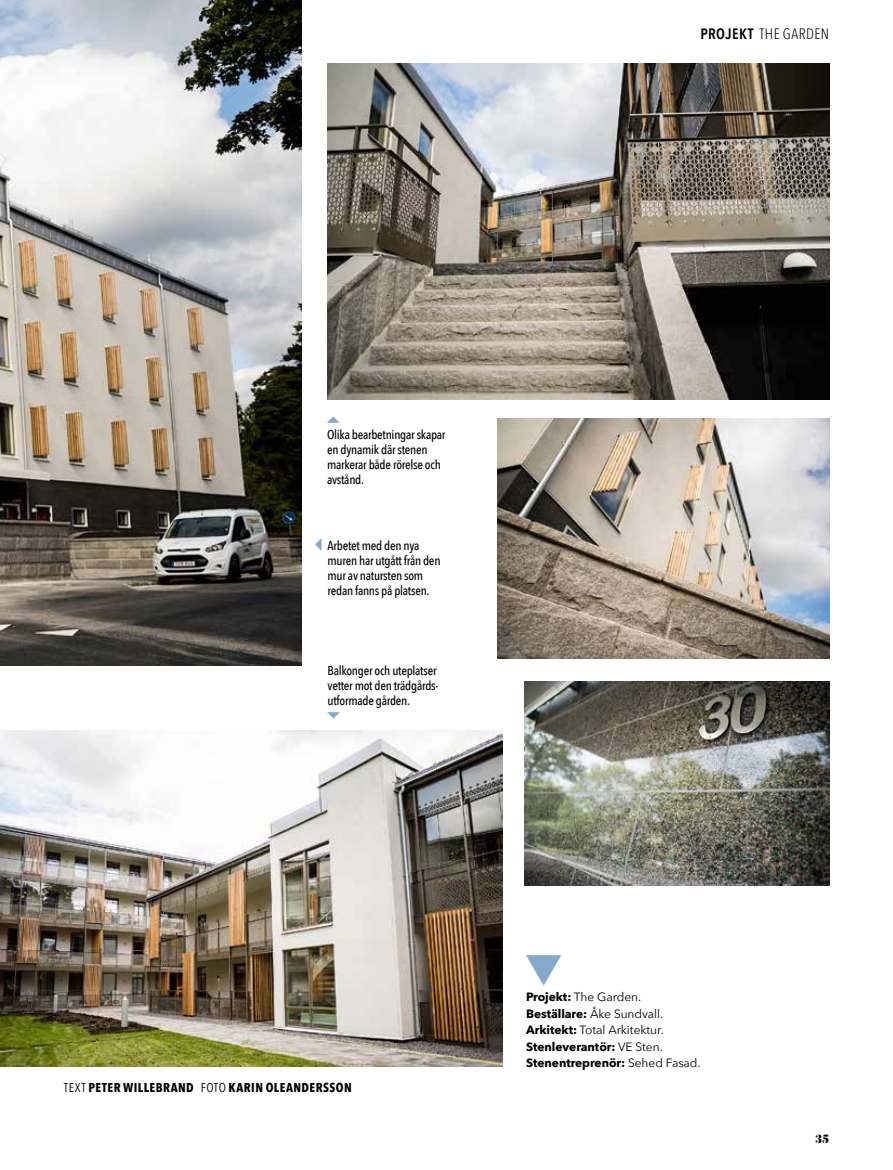
<style>
.page{position:relative;width:893px;height:1170px;background:#fff}
.page>*{position:absolute;margin:0;border:0;box-sizing:border-box;transform-origin:0 0}
.t1{font:300 condensed 15px "Avenir Next LT Pro";letter-spacing:.025em;color:#000}
.t2{font:500 12.75px/15px "Avenir Next Condensed";letter-spacing:-.02em;color:#000}
.t3{font:700 12.75px "Avenir Next Condensed";letter-spacing:.035em;color:#000}
.t4{font:900 12.75px "Acta Display";color:#000}
.t5{font:700 12px/16.5px "Avenir Next";letter-spacing:-.005em;color:#000}
.s1{font-family:"Avenir Next Condensed";font-weight:600;font-stretch:normal}
.s2{font-weight:400}
</style>
<div class="page">
<img style="left:0;top:730px;width:503px;height:336px">
<img style="left:498px;top:419px;width:331px;height:239px">
<img style="left:0;top:0;width:302px;height:665px">
<img style="left:327px;top:64px;width:502px;height:335px">
<img style="left:525px;top:681px;width:304px;height:204px">
<p class="t1" style="left:700px;top:25px;width:130px"><span class="s1">PROJEKT</span> THE GARDEN</p>
<p class="t2" style="left:327px;top:427px;width:120px">Olika bearbetningar skapar en dynamik där stenen markerar både rörelse och avstånd.</p>
<p class="t2" style="left:327px;top:537px;width:114px">Arbetet med den nya muren har utgått från den mur av natursten som redan fanns på platsen.</p>
<p class="t2" style="left:328px;top:662px;width:112px">Balkonger och uteplatser vetter mot den trädgårds&shy;utformade gården.</p>
<p class="t3" style="left:64px;top:1079px;width:289px"><span class="s2">TEXT</span> PETER WILLEBRAND <span class="s2">FOTO</span> KARIN OLEANDERSSON</p>
<p class="t5" style="left:526px;top:988px;width:176px">Projekt: <span class="s2">The Garden.<br></span>Beställare: <span class="s2">Åke Sundvall.<br></span>Arkitekt: <span class="s2">Total Arkitektur.<br></span>Stenleverantör: <span class="s2">VE Sten.<br></span>Stenentreprenör: <span class="s2">Sehed Fasad.</span></p>
<p class="t4" style="left:815px;top:1130px;width:15px">35</p>
</div>
